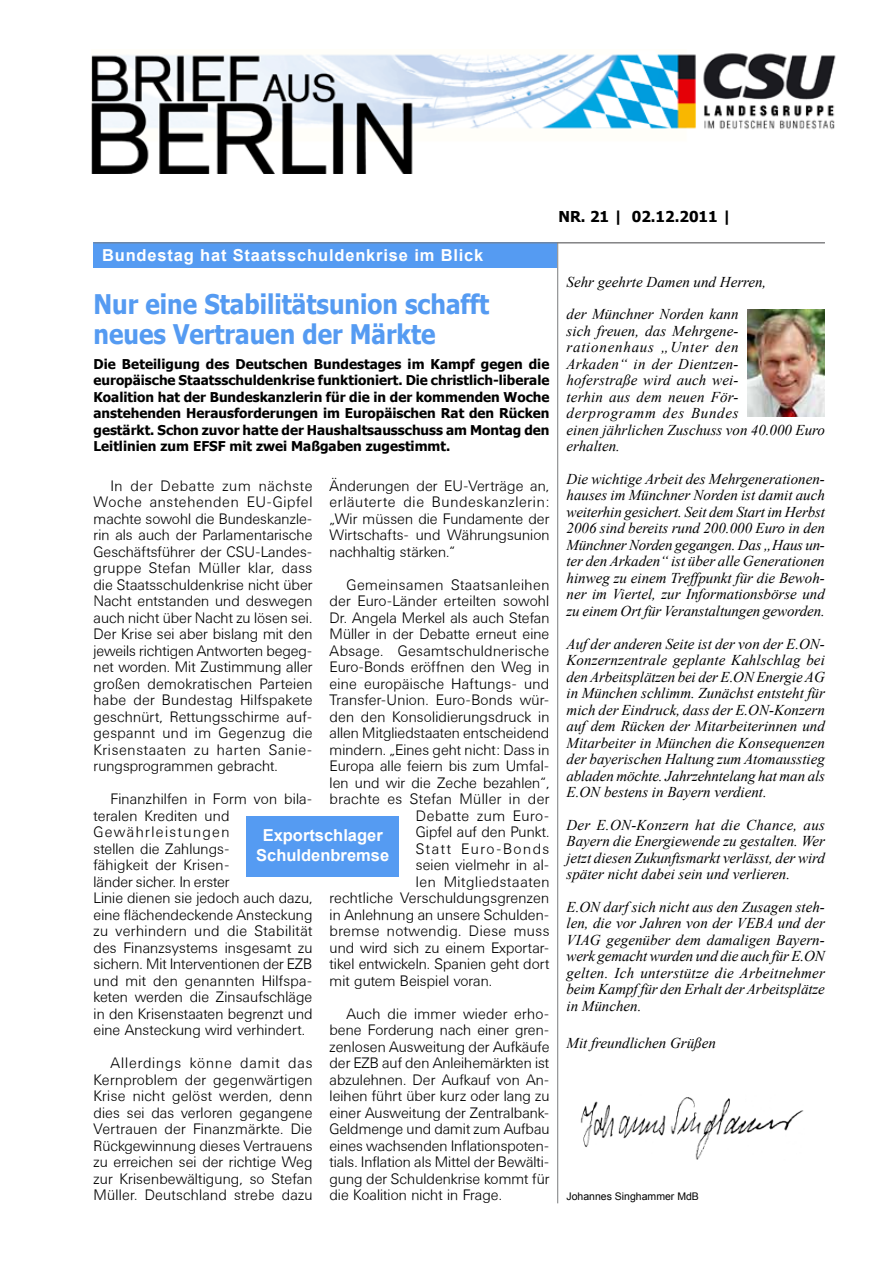
<style>
.page{position:relative;width:893px;height:1263px;background:#fff}
.page>*{position:absolute;margin:0;border:0;box-sizing:border-box;transform-origin:0 0}
.t1{font:700 27px/30px "Tahoma";color:#559bf2;scale:.9 1}
.t2{font:700 16.5px "Arial";letter-spacing:.05em;color:#fff}
.t3{font:700 16.5px/19.5px "Arial";color:#fff;text-align:center}
.t4{font:300 15px/16.5px "Univers BSK";color:#000;text-align:justify}
.t5{font:italic 15px/16.5px "Times New Roman";color:#000;text-align:justify}
.t6{font:300 15px "Univers BSK";letter-spacing:.025em;color:#000}
.t7{font:300 15px "Univers BSK";letter-spacing:.035em;color:#000}
.t8{font:300 15px "Univers BSK";letter-spacing:.02em;color:#000}
.t9{font:300 15px "Univers BSK";letter-spacing:.03em;color:#000}
.t10{font:700 15px "Tahoma";color:#000}
.t11{font:300 15px "Univers BSK";letter-spacing:.095em;color:#000}
.t12{font:700 13.5px/16.5px "Tahoma";color:#000;text-align:justify}
.t13{font:10.5px "Arial";color:#000}
</style>
<div class="page">
<hr style="left:557px;top:242px;width:1px;height:961px;background:#7b7c7e">
<div style="left:94px;top:242px;width:463px;height:26px;background:#559bf2"></div>
<hr style="left:94px;top:242px;width:731px;height:1px;background:#7b7c7e">
<div style="left:247px;top:816px;width:152px;height:61px;background:#559bf2"></div>
<img style="left:92px;top:53px;width:744px;height:120px">
<img style="left:580px;top:1097px;width:224px;height:63px">
<img style="left:747px;top:310px;width:78px;height:107px">
<p class="t2" style="left:102px;top:244px;width:383px">Bundestag hat Staatsschuldenkrise im Blick</p>
<h1 class="t1" style="left:94px;top:287px;width:441px">Nur eine Stabilitätsunion schafft neues Vertrauen der Märkte</h1>
<p class="t12" style="left:94px;top:355px;width:457px">Die Beteiligung des Deutschen Bundestages im Kampf gegen die europäische Staatsschuldenkrise funktioniert. Die christlich-liberale Koalition hat der Bundeskanzlerin für die in der kommenden Woche anstehenden Herausforderungen im Europäischen Rat den Rücken gestärkt. Schon zuvor hatte der Haushaltsausschuss am Montag den Leitlinien zum EFSF mit zwei Maßgaben zugestimmt.</p>
<p class="t4" style="left:330px;top:477px;width:222px">Änderungen der EU-Verträge an, erläuterte die Bundeskanzlerin: „Wir müssen die Fundamente der Wirtschafts- und Währungsunion nachhaltig stärken.“</p>
<p class="t9" style="left:347px;top:576px;width:204px">Gemeinsamen Staatsanleihen</p>
<p class="t4" style="left:330px;top:593px;width:221px">der Euro-Länder erteilten sowohl</p>
<p class="t4" style="left:330px;top:609px;width:221px">Dr. Angela Merkel als auch Stefan</p>
<p class="t4" style="left:330px;top:626px;width:221px">Müller in der Debatte erneut eine</p>
<p class="t8" style="left:330px;top:642px;width:221px">Absage. Gesamtschuldnerische</p>
<p class="t4" style="left:330px;top:659px;width:221px">Euro-Bonds eröffnen den Weg in</p>
<p class="t4" style="left:330px;top:675px;width:221px">eine europäische Haftungs- und</p>
<p class="t4" style="left:330px;top:692px;width:221px">Transfer-Union. Euro-Bonds wür-</p>
<p class="t4" style="left:330px;top:708px;width:221px">den den Konsolidierungsdruck in</p>
<p class="t4" style="left:330px;top:725px;width:221px">allen Mitgliedstaaten entscheidend</p>
<p class="t4" style="left:330px;top:741px;width:221px">mindern. „Eines geht nicht: Dass in</p>
<p class="t4" style="left:330px;top:758px;width:221px">Europa alle feiern bis zum Umfal-</p>
<p class="t4" style="left:330px;top:774px;width:221px">len und wir die Zeche bezahlen“,</p>
<p class="t6" style="left:330px;top:791px;width:221px">brachte es Stefan Müller in der</p>
<p class="t7" style="left:416px;top:807px;width:135px">Debatte zum Euro-</p>
<p class="t4" style="left:416px;top:824px;width:135px">Gipfel auf den Punkt.</p>
<p class="t11" style="left:416px;top:840px;width:135px">Statt Euro-Bonds</p>
<p class="t4" style="left:416px;top:857px;width:135px">seien vielmehr in al-</p>
<p class="t7" style="left:416px;top:873px;width:135px">len Mitgliedstaaten</p>
<p class="t4" style="left:330px;top:890px;width:221px">rechtliche Verschuldungsgrenzen</p>
<p class="t4" style="left:330px;top:906px;width:221px">in Anlehnung an unsere Schulden-</p>
<p class="t6" style="left:330px;top:923px;width:221px">bremse notwendig. Diese muss</p>
<p class="t4" style="left:330px;top:939px;width:221px">und wird sich zu einem Exportar-</p>
<p class="t4" style="left:330px;top:956px;width:221px">tikel entwickeln. Spanien geht dort</p>
<p class="t4" style="left:330px;top:972px;width:164px">mit gutem Beispiel voran.</p>
<p class="t4" style="left:330px;top:1005px;width:222px;text-indent:17px">Auch die immer wieder erho&shy;bene Forderung nach einer gren&shy;zenlosen Ausweitung der Aufkäufe der EZB auf den Anleihemärkten ist abzulehnen. Der Aufkauf von An&shy;leihen führt über kurz oder lang zu einer Ausweitung der Zentralbank-Geldmenge und damit zum Aufbau eines wachsenden Inflationspoten&shy;tials. Inflation als Mittel der Bewälti&shy;gung der Schuldenkrise kommt für die Koalition nicht in Frage.</p>
<p class="t4" style="left:94px;top:477px;width:221px;text-indent:17px">In der Debatte zum nächste Woche anstehenden EU-Gipfel machte sowohl die Bundeskanzle&shy;rin als auch der Parlamentarische Geschäftsführer der CSU-Landes&shy;gruppe Stefan Müller klar, dass die Staatsschuldenkrise nicht über Nacht entstanden und deswegen auch nicht über Nacht zu lösen sei.<br>Der Krise sei aber bislang mit den jeweils richtigen Antworten begeg&shy;net worden. Mit Zustimmung aller großen demokratischen Parteien habe der Bundestag Hilfspakete geschnürt, Rettungsschirme auf&shy;gespannt und im Gegenzug die Krisenstaaten zu harten Sanie&shy;rungsprogrammen gebracht.</p>
<p class="t4" style="left:94px;top:791px;width:221px;text-align:left;text-indent:17px">Finanzhilfen in Form von bila&shy;teralen Krediten und<br>Gewährleistungen<br>stellen die Zahlungs-<br>fähigkeit der Krisen-<br>länder sicher. In erster<br>Linie dienen sie jedoch auch dazu, eine flächendeckende Ansteckung zu verhindern und die Stabilität des Finanzsystems insgesamt zu sichern. Mit Interventionen der EZB und mit den genannten Hilfspa&shy;keten werden die Zinsaufschläge in den Krisenstaaten begrenzt und eine Ansteckung wird verhindert.</p>
<p class="t4" style="left:94px;top:1055px;width:221px;text-indent:17px">Allerdings könne damit das Kernproblem der gegenwärtigen Krise nicht gelöst werden, denn dies sei das verloren gegangene Vertrauen der Finanzmärkte. Die Rückgewinnung dieses Vertrauens zu erreichen sei der richtige Weg zur Krisenbewältigung, so Stefan Müller. Deutschland strebe dazu</p>
<p class="t3" style="left:256px;top:826px;width:134px">Exportschlager<br>Schuldenbremse</p>
<p class="t10" style="left:558px;top:206px;width:175px">Nr. 21 | 02.12.2011 |</p>
<p class="t5" style="left:566px;top:265px;width:201px;line-height:32.7px">Sehr geehrte Damen und Herren, der Münchner Norden kann</p>
<p class="t5" style="left:566px;top:322px;width:260px;text-align:left">sich freuen, das Mehrgene&shy;rationenhaus „Unter den<br>Arkaden“ in der Dientzen-<br>hoferstraße wird auch wei-<br>terhin aus dem neuen För&shy;derprogramm des Bundes<br>einen jährlichen Zuschuss von 40.000 Euro erhalten.</p>
<p class="t5" style="left:566px;top:470px;width:260px">Die wichtige Arbeit des Mehrgenerationen&shy;hauses im Münchner Norden ist damit auch weiterhin gesichert. Seit dem Start im Herbst 2006 sind bereits rund 200.000 Euro in den Münchner Norden gegangen. Das „Haus un&shy;ter den Arkaden“ ist über alle Generationen hinweg zu einem Treffpunkt für die Bewoh&shy;ner im Viertel, zur Informationsbörse und zu einem Ort für Veranstaltungen geworden.</p>
<p class="t5" style="left:566px;top:635px;width:260px">Auf der anderen Seite ist der von der E.ON-Konzernzentrale geplante Kahlschlag bei den Arbeitsplätzen bei der E.ON Energie AG in München schlimm. Zunächst entsteht für mich der Eindruck, dass der E.ON-Konzern auf dem Rücken der Mitarbeiterinnen und Mitarbeiter in München die Konsequenzen der bayerischen Haltung zum Atomausstieg abladen möchte. Jahrzehntelang hat man als E.ON bestens in Bayern verdient.</p>
<p class="t5" style="left:566px;top:816px;width:260px">Der E.ON-Konzern hat die Chance, aus Bayern die Energiewende zu gestalten. Wer jetzt diesen Zukunftsmarkt verlässt, der wird später nicht dabei sein und verlieren.</p>
<p class="t5" style="left:566px;top:898px;width:260px">E.ON darf sich nicht aus den Zusagen steh&shy;len, die vor Jahren von der VEBA und der VIAG gegenüber dem damaligen Bayern&shy;werk gemacht wurden und die auch für E.ON gelten. Ich unterstütze die Arbeitnehmer beim Kampf für den Erhalt der Arbeitsplätze in München.</p>
<p class="t5" style="left:566px;top:1034px;width:151px">Mit freundlichen Grüßen</p>
<p class="t13" style="left:566px;top:1189px;width:134px">Johannes Singhammer MdB</p>
</div>
